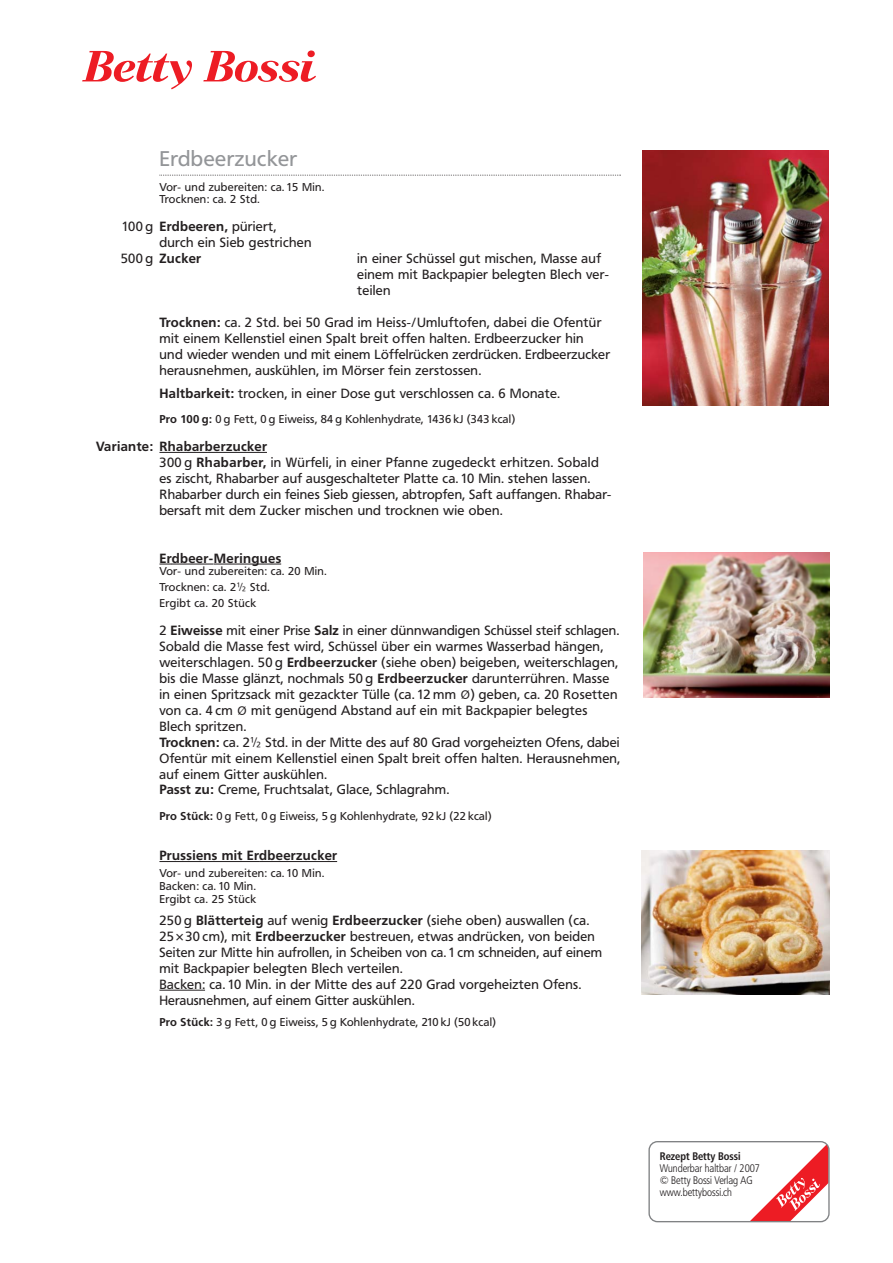
<style>
.page{position:relative;width:893px;height:1263px;background:#fff}
.page>*{position:absolute;margin:0;border:0;box-sizing:border-box;transform-origin:0 0}
.t1{font:21px "Frutiger B Bn";letter-spacing:.025em;color:#939598}
.t2{font:13.2px/15.9px "Frutiger B Bn";letter-spacing:.025em;color:#231f20}
.t3{font:700 13.2px "Frutiger B Bn";letter-spacing:.03em;color:#231f20}
.t4{font:11.25px/12.8px "Frutiger B Bn";letter-spacing:.025em;color:#231f20}
.t5{font:10.8px/12px "Frutiger B Bn Con Light";color:#231f20}
.t6{font:10.8px "Frutiger B Bn Con Bold";color:#231f20}
.s1{font-weight:700}
.s2{font-weight:400}
</style>
<div class="page">
<svg style="left:82px;top:51px;width:110px;height:38px"></svg>
<svg style="left:203px;top:50px;width:113px;height:32px"></svg>
<svg style="left:648px;top:1141px;width:182px;height:81px"></svg>
<img style="left:642px;top:150px;width:187px;height:255px">
<svg style="left:159px;top:175px;width:462px;height:1px"></svg>
<hr style="left:159px;top:452px;width:108px;height:1px;background:#231f20">
<svg style="left:159px;top:564px;width:13px;height:1px"></svg>
<hr style="left:172px;top:564px;width:42px;height:1px;background:#231f20">
<hr style="left:214px;top:564px;width:67px;height:1px;background:#231f20">
<img style="left:643px;top:553px;width:186px;height:144px">
<img style="left:642px;top:850px;width:187px;height:145px">
<hr style="left:167px;top:861px;width:92px;height:1px;background:#231f20">
<hr style="left:259px;top:861px;width:78px;height:1px;background:#231f20">
<hr style="left:159px;top:990px;width:46px;height:1px;background:#231f20">
<h1 class="t1" style="left:159px;top:148px;width:139px">Erdbeerzucker</h1>
<p class="t4" style="left:159px;top:181px;width:166px">Vor- und zubereiten: ca. 15 Min.<br>Trocknen: ca. 2 Std.</p>
<p class="t2" style="left:122px;top:219px;width:156px">100 g <span class="s1">Erdbeeren,</span> püriert,</p>
<p class="t2" style="left:159px;top:235px;width:154px">durch ein Sieb gestrichen</p>
<p class="t3" style="left:121px;top:252px;width:82px"><span class="s2">500 g</span> Zucker</p>
<p class="t2" style="left:357px;top:251px;width:253px">in einer Schüssel gut mischen, Masse auf einem mit Backpapier belegten Blech ver&shy;teilen</p>
<p class="t2" style="left:159px;top:315px;width:452px"><span class="s1">Trocknen:</span> ca. 2 Std. bei 50 Grad im Heiss-/Umluftofen, dabei die Ofentür mit einem Kellenstiel einen Spalt breit offen halten. Erdbeerzucker hin und wieder wenden und mit einem Löffelrücken zerdrücken. Erdbeerzucker herausnehmen, auskühlen, im Mörser fein zerstossen.</p>
<p class="t2" style="left:159px;top:386px;width:402px"><span class="s1">Haltbarkeit:</span> trocken, in einer Dose gut verschlossen ca. 6 Monate.</p>
<p class="t4" style="left:159px;top:414px;width:357px"><span class="s1">Pro 100 g:</span> 0 g Fett, 0 g Eiweiss, 84 g Kohlenhydrate, 1436 kJ (343 kcal)</p>
<p class="t2" style="left:159px;top:439px;width:453px;text-indent:-63px"><span class="s1">Variante: Rhabarberzucker<br></span>300 g <span class="s1">Rhabarber,</span> in Würfeli, in einer Pfanne zugedeckt erhitzen. Sobald es zischt, Rhabarber auf ausgeschalteter Platte ca. 10 Min. stehen lassen.<br>Rhabarber durch ein feines Sieb giessen, abtropfen, Saft auffangen. Rhabar&shy;bersaft mit dem Zucker mischen und trocknen wie oben.</p>
<p class="t3" style="left:159px;top:551px;width:123px">Erdbeer-Meringues</p>
<p class="t4" style="left:159px;top:564px;width:169px;line-height:15.9px">Vor- und zubereiten: ca. 20 Min.<br>Trocknen: ca. 2¿ Std.<br>Ergibt ca. 20 Stück</p>
<p class="t2" style="left:159px;top:623px;width:462px">2 <span class="s1">Eiweisse</span> mit einer Prise <span class="s1">Salz</span> in einer dünnwandigen Schüssel steif schlagen.<br>Sobald die Masse fest wird, Schüssel über ein warmes Wasserbad hängen, weiterschlagen. 50 g <span class="s1">Erdbeerzucker</span> (siehe oben) beigeben, weiterschlagen, bis die Masse glänzt, nochmals 50 g <span class="s1">Erdbeerzucker</span> darunterrühren. Masse in einen Spritzsack mit gezackter Tülle (ca. 12 mm Ø) geben, ca. 20 Rosetten von ca. 4 cm Ø mit genügend Abstand auf ein mit Backpapier belegtes Blech spritzen.<br><span class="s1">Trocknen:</span> ca. 2¿ Std. in der Mitte des auf 80 Grad vorgeheizten Ofens, dabei Ofentür mit einem Kellenstiel einen Spalt breit offen halten. Herausnehmen, auf einem Gitter auskühlen.<br><span class="s1">Passt zu:</span> Creme, Fruchtsalat, Glace, Schlagrahm.</p>
<p class="t4" style="left:159px;top:810px;width:333px"><span class="s1">Pro Stück:</span> 0 g Fett, 0 g Eiweiss, 5 g Kohlenhydrate, 92 kJ (22 kcal)</p>
<p class="t3" style="left:159px;top:849px;width:179px">Prussiens mit Erdbeerzucker</p>
<p class="t4" style="left:159px;top:867px;width:166px">Vor- und zubereiten: ca. 10 Min.<br>Backen: ca. 10 Min.<br>Ergibt ca. 25 Stück</p>
<p class="t2" style="left:159px;top:913px;width:444px">250 g <span class="s1">Blätterteig</span> auf wenig <span class="s1">Erdbeerzucker</span> (siehe oben) auswallen (ca.<br>25Ÿ30 cm), mit <span class="s1">Erdbeerzucker</span> bestreuen, etwas andrücken, von beiden Seiten zur Mitte hin aufrollen, in Scheiben von ca. 1 cm schneiden, auf einem mit Backpapier belegten Blech verteilen.<br>Backen: ca. 10 Min. in der Mitte des auf 220 Grad vorgeheizten Ofens.<br>Herausnehmen, auf einem Gitter auskühlen.</p>
<p class="t4" style="left:159px;top:1016px;width:338px"><span class="s1">Pro Stück:</span> 3 g Fett, 0 g Eiweiss, 5 g Kohlenhydrate, 210 kJ (50 kcal)</p>
<p class="t6" style="left:660px;top:1151px;width:82px">Rezept Betty Bossi</p>
<p class="t5" style="left:660px;top:1162px;width:102px">Wunderbar haltbar / 2007 © Betty Bossi Verlag AG www.bettybossi.ch</p>
</div>
